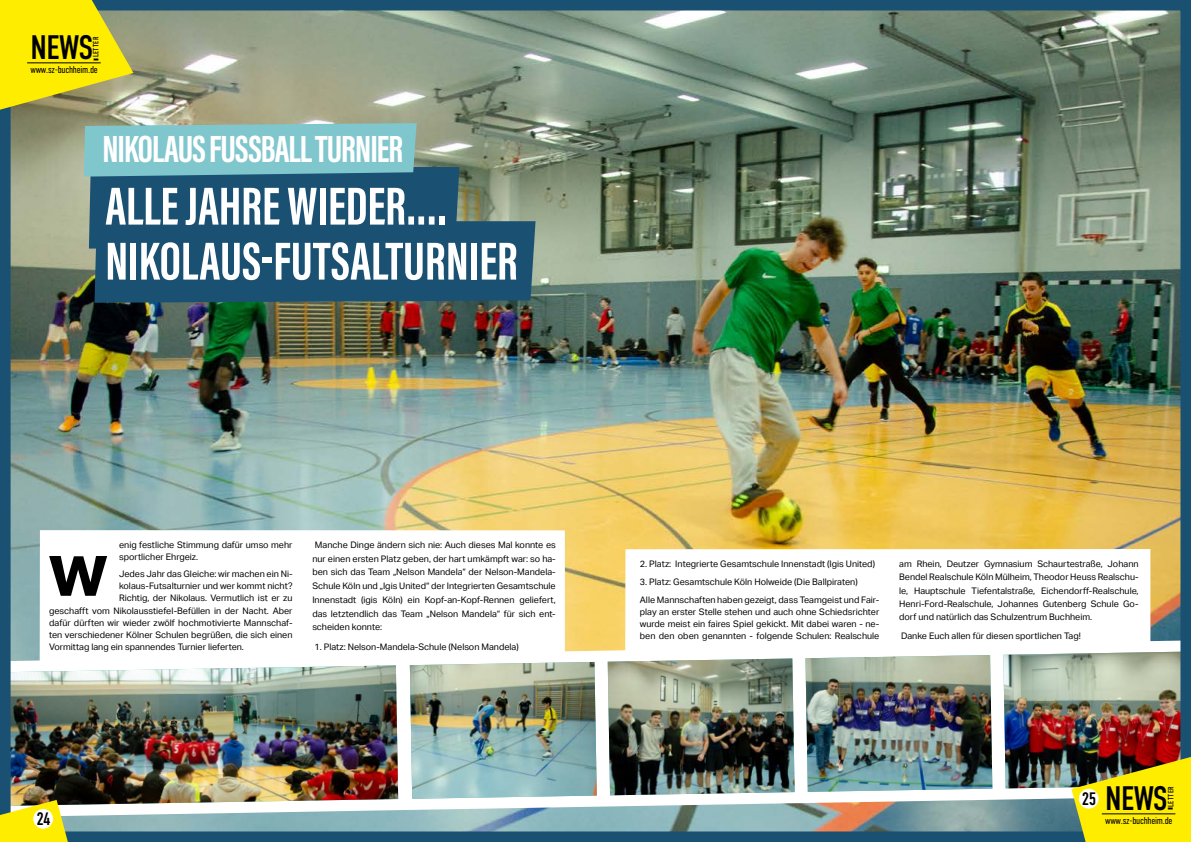
<style>
.page{position:relative;width:1191px;height:842px;background:#fff}
.page>*{position:absolute;margin:0;border:0;box-sizing:border-box;transform-origin:0 0}
.t1{font:700 76.2px "Aktiv Grotesk";color:#000}
.t2{font:700 55px/55px "Acumin Pro Extra Cond";color:#fff}
.t3{font:700 39px "Acumin Pro Extra Cond";letter-spacing:-.025em;color:#fff}
.t4{font:34px "DIN Condensed";letter-spacing:-.015em;color:#000}
.t5{font:18px "DIN Condensed";color:#000}
.t6{font:300 10px "DIN Condensed";letter-spacing:-.025em;color:#000}
.t7{font:9px/13.8px "Aktiv Grotesk";color:#000;text-align:justify}
.t8{font:7.7px "DIN Condensed";letter-spacing:.05em;color:#000}
</style>
<div class="page">
<img style="left:0;top:0;width:1191px;height:842px">
<svg style="left:40px;top:530px;width:525px;height:131px"></svg>
<svg style="left:84px;top:123px;width:451px;height:180px;background:#3e7286"></svg>
<svg style="left:625px;top:549px;width:525px;height:103px"></svg>
<img style="left:1003px;top:651px;width:188px;height:191px">
<svg style="left:0;top:0;width:133px;height:110px;background:#dfd320"></svg>
<svg style="left:0;top:800px;width:85px;height:42px"></svg>
<hr style="left:27px;top:62px;width:74px;height:1px;background:#000">
<hr style="left:1101px;top:813px;width:74px;height:1px;background:#000">
<h3 class="t4" style="left:30px;top:29px;width:70px">NEWS<sub>-</sub></h3>
<p class="t8" style="left:92px;top:57px;width:22px;rotate:-90deg">LETTER</p>
<p class="t6" style="left:30px;top:64px;width:69px">www.sz-buchheim.de</p>
<h3 class="t3" style="left:102px;top:125px;width:302px">NIKOLAUS FUSSBALL TURNIER</h3>
<h2 class="t2" style="left:105px;top:178px;width:414px">ALLE JAHRE WIEDER….<br>NIKOLAUS-FUTSALTURNIER</h2>
<p class="t7" style="left:119px;top:539px;width:175px;line-height:12px">enig festliche Stimmung dafür umso mehr sportlicher Ehrgeiz.</p>
<p class="t7" style="left:119px;top:567px;width:175px">Jedes Jahr das Gleiche: wir machen ein Ni-</p>
<p class="t7" style="left:119px;top:579px;width:175px">kolaus-Futsalturnier und wer kommt nicht?</p>
<p class="t7" style="left:119px;top:591px;width:175px">Richtig, der Nikolaus. Vermutlich ist er zu</p>
<p class="t7" style="left:49px;top:603px;width:245px">geschafft vom Nikolausstiefel-Befüllen in der Nacht. Aber</p>
<p class="t7" style="left:49px;top:616px;width:245px">dafür dürften wir wieder zwölf hochmotivierte Mannschaf-</p>
<p class="t7" style="left:49px;top:628px;width:245px">ten verschiedener Kölner Schulen begrüßen, die sich einen</p>
<p class="t7" style="left:49px;top:640px;width:196px">Vormittag lang ein spannendes Turnier lieferten.</p>
<h1 class="t1" style="left:49px;top:525px;width:60px">w</h1>
<p class="t7" style="left:312px;top:538px;width:245px">Manche Dinge ändern sich nie: Auch dieses Mal konnte es nur einen ersten Platz geben, der hart umkämpft war: so ha&shy;ben sich das Team „Nelson Mandela“ der Nelson-Mandela-Schule Köln und „Igis United“ der Integrierten Gesamtschule Innenstadt (igis Köln) ein Kopf-an-Kopf-Rennen geliefert, das letztendlich das Team „Nelson Mandela“ für sich ent&shy;scheiden konnte:</p>
<p class="t7" style="left:314px;top:640px;width:206px">1. Platz: Nelson-Mandela-Schule (Nelson Mandela)</p>
<h3 class="t5" style="left:36px;top:809px;width:16px">24</h3>
<p class="t7" style="left:640px;top:557px;width:237px">2. Platz: Integrierte Gesamtschule Innenstadt (Igis United)</p>
<p class="t7" style="left:640px;top:573px;width:241px;line-height:17.8px">3. Platz: Gesamtschule Köln Holweide (Die Ballpiraten)<br>Alle Mannschaften haben gezeigt, dass Teamgeist und Fair-</p>
<p class="t7" style="left:640px;top:606px;width:241px;line-height:12.1px">play an erster Stelle stehen und auch ohne Schiedsrichter wurde meist ein faires Spiel gekickt. Mit dabei waren - ne&shy;ben den oben genannten - folgende Schulen: Realschule</p>
<p class="t7" style="left:899px;top:557px;width:241px;line-height:13.3px">am Rhein, Deutzer Gymnasium Schaurtestraße, Johann Bendel Realschule Köln Mülheim, Theodor Heuss Realschu&shy;le, Hauptschule Tiefentalstraße, Eichendorff-Realschule, Henri-Ford-Realschule, Johannes Gutenberg Schule Go&shy;dorf und natürlich das Schulzentrum Buchheim.</p>
<p class="t7" style="left:901px;top:629px;width:181px">Danke Euch allen für diesen sportlichen Tag!</p>
<h3 class="t5" style="left:1082px;top:789px;width:16px">25</h3>
<h3 class="t4" style="left:1105px;top:780px;width:70px">NEWS<sub>-</sub></h3>
<p class="t8" style="left:1166px;top:807px;width:22px;rotate:-90deg">LETTER</p>
<p class="t6" style="left:1105px;top:814px;width:69px">www.sz-buchheim.de</p>
</div>
